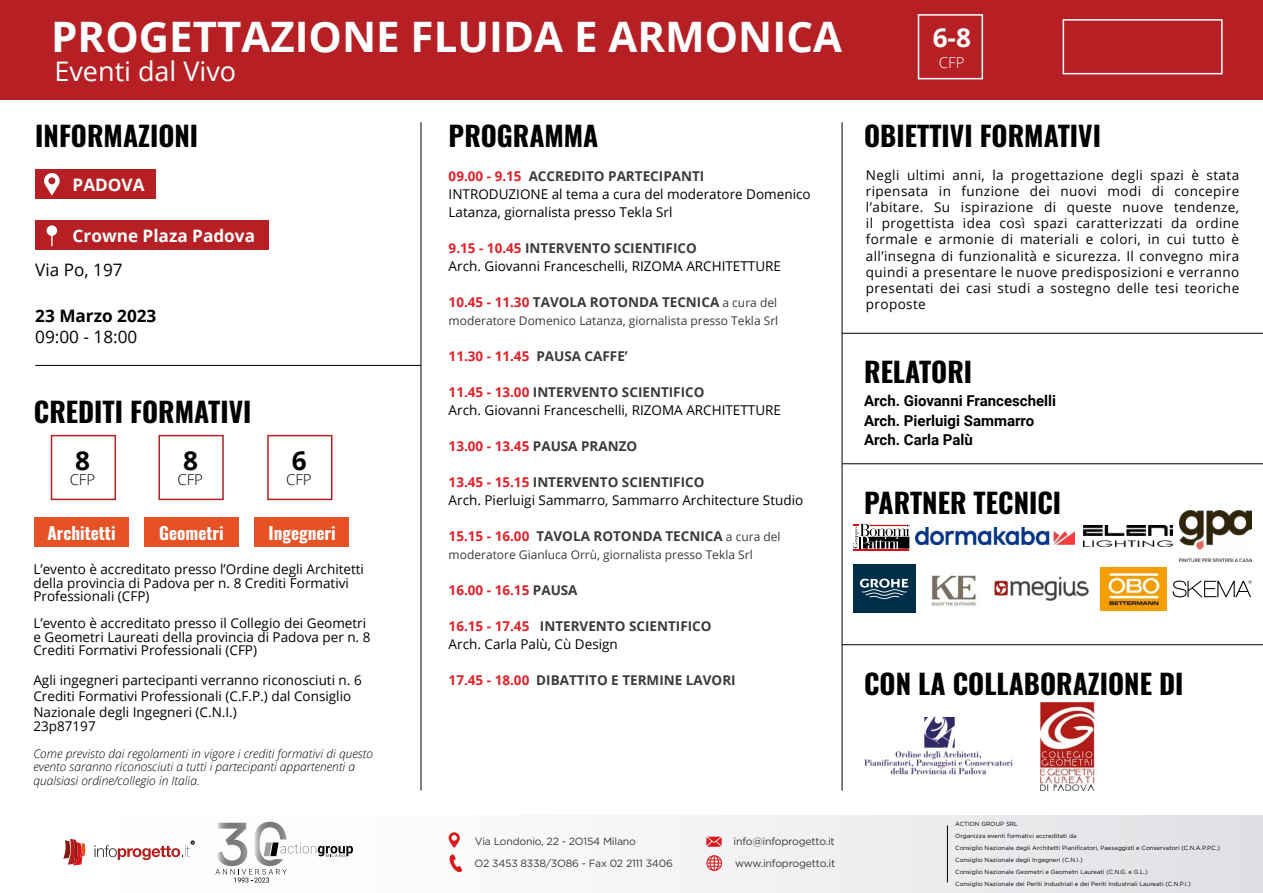
<style>
.page{position:relative;width:1263px;height:893px;background:#fff}
.page>*{position:absolute;margin:0;border:0;box-sizing:border-box;transform-origin:0 0}
.t1{font:700 42px "Open Sans";color:#fff}
.t2{font:700 27.6px "Oswald";color:#000}
.t3{font:27px "Open Sans";color:#fff}
.t4{font:700 26.1px "Open Sans";color:#000}
.t5{font:700 26.1px "Open Sans";color:#fff}
.t6{font:700 17.1px "Oswald";color:#fff}
.t7{font:700 17.1px "Open Sans";color:#fff}
.t8{font:17.1px "Open Sans";color:#000}
.t9{font:700 17.1px "Open Sans";color:#000}
.t10{font:700 15px/19.5px "Roboto";color:#000}
.t11{font:300 15px "Open Sans";color:#000}
.t12{font:300 15px "Open Sans";color:#fff}
.t13{font:13.5px/16.2px "Open Sans";color:#000}
.t14{font:700 13.5px "Open Sans";color:#3a3a39}
.t15{font:700 13.5px "Open Sans";color:#e12027}
.t16{font:italic 300 12px/13.5px "Open Sans";color:#000}
.t17{font:12px "Open Sans";color:#3a3a39}
.t18{font:10.5px "Gotham";letter-spacing:-.02em;color:#3b3838}
.t19{font:6px/12px "Gotham";color:#000}
.s1{font-weight:700;color:#e12027}
.s2{font-weight:700;color:#3a3a39}
.s3{color:#e12027}
.s4{font-weight:400;font-size:12px}
.s5{color:#3a3a39}
</style>
<div class="page">
<div style="left:0;top:815px;width:1263px;height:78px;background:linear-gradient(to right,#fff,#e3e3e7)"></div>
<svg style="left:63px;top:839px;width:24px;height:26px"></svg>
<svg style="left:95px;top:841px;width:99px;height:19px"></svg>
<svg style="left:449px;top:854px;width:13px;height:18px"></svg>
<svg style="left:706px;top:855px;width:16px;height:16px"></svg>
<svg style="left:706px;top:837px;width:16px;height:10px"></svg>
<svg style="left:449px;top:832px;width:11px;height:16px"></svg>
<hr style="left:947px;top:825px;width:1px;height:57px;background:#000">
<div style="left:0;top:0;width:1263px;height:99px;background:#b62025"></div>
<hr style="left:421px;top:122px;width:1px;height:669px;background:#000">
<hr style="left:842px;top:122px;width:1px;height:669px;background:#000">
<div style="left:35px;top:169px;width:121px;height:30px;background:#b62025"></div>
<div style="left:35px;top:220px;width:234px;height:30px;background:#b62025"></div>
<div style="left:34px;top:517px;width:95px;height:30px;background:#e65225"></div>
<div style="left:144px;top:517px;width:95px;height:30px;background:#e65225"></div>
<div style="left:254px;top:517px;width:95px;height:30px;background:#e65225"></div>
<svg style="left:44px;top:173px;width:16px;height:23px"></svg>
<div style="left:47px;top:225px;width:10px;height:11px;background:#fff;border-radius:5px"></div>
<div style="left:51px;top:435px;width:65px;height:65px;border:2px solid #b62025"></div>
<div style="left:158px;top:435px;width:66px;height:65px;border:2px solid #b62025"></div>
<div style="left:267px;top:435px;width:65px;height:65px;border:2px solid #b62025"></div>
<hr style="left:35px;top:365px;width:386px;height:1px;background:#000">
<hr style="left:842px;top:333px;width:421px;height:1px;background:#000">
<hr style="left:842px;top:463px;width:421px;height:1px;background:#000">
<hr style="left:842px;top:644px;width:421px;height:1px;background:#000">
<div style="left:918px;top:14px;width:65px;height:65px;border:2px solid #fff"></div>
<div style="left:1062px;top:19px;width:160px;height:55px;border:2px solid #fff"></div>
<svg style="left:215px;top:822px;width:138px;height:60px"></svg>
<img style="left:915px;top:528px;width:160px;height:16px">
<div style="left:852px;top:565px;width:63px;height:48px;background:#002d47"></div>
<svg style="left:860px;top:579px;width:48px;height:20px"></svg>
<img style="left:931px;top:575px;width:45px;height:31px">
<img style="left:994px;top:576px;width:95px;height:25px">
<img style="left:1101px;top:568px;width:65px;height:42px">
<svg style="left:1173px;top:580px;width:78px;height:17px"></svg>
<img style="left:864px;top:718px;width:149px;height:58px">
<img style="left:1040px;top:703px;width:56px;height:88px">
<svg style="left:853px;top:524px;width:57px;height:27px"></svg>
<img style="left:1179px;top:510px;width:72px;height:51px">
<img style="left:1083px;top:525px;width:90px;height:22px">
<h1 class="t1" style="left:51px;top:7px;width:792px">PROGETTAZIONE FLUIDA E ARMONICA</h1>
<h3 class="t3" style="left:54px;top:53px;width:183px">Eventi dal Vivo</h3>
<h3 class="t5" style="left:933px;top:19px;width:40px">6-8</h3>
<p class="t12" style="left:939px;top:52px;width:27px">CFP</p>
<h2 class="t2" style="left:35px;top:122px;width:164px">INFORMAZIONI</h2>
<h2 class="t2" style="left:449px;top:122px;width:151px">PROGRAMMA</h2>
<h2 class="t2" style="left:864px;top:122px;width:238px">OBIETTIVI FORMATIVI</h2>
<p class="t7" style="left:73px;top:173px;width:74px">PADOVA</p>
<p class="t7" style="left:73px;top:224px;width:184px">Crowne Plaza Padova</p>
<p class="t8" style="left:35px;top:258px;width:89px">Via Po, 197</p>
<p class="t9" style="left:35px;top:304px;width:123px">23 Marzo 2023</p>
<p class="t8" style="left:35px;top:325px;width:104px">09:00 - 18:00</p>
<h2 class="t2" style="left:34px;top:397px;width:219px">CREDITI FORMATIVI</h2>
<h3 class="t4" style="left:75px;top:442px;width:16px">8</h3>
<h3 class="t4" style="left:183px;top:442px;width:16px">8</h3>
<h3 class="t4" style="left:292px;top:442px;width:16px">6</h3>
<p class="t11" style="left:70px;top:469px;width:27px">CFP</p>
<p class="t11" style="left:177px;top:469px;width:27px">CFP</p>
<p class="t11" style="left:286px;top:469px;width:27px">CFP</p>
<p class="t6" style="left:47px;top:524px;width:70px">Architetti</p>
<p class="t6" style="left:159px;top:524px;width:66px">Geometri</p>
<p class="t6" style="left:269px;top:524px;width:69px">Ingegneri</p>
<p class="t13" style="left:33px;top:562px;width:332px;line-height:13.5px">L’evento è accreditato presso l’Ordine degli Architetti della provincia di Padova per n. 8 Crediti Formativi<br>Professionali (CFP)</p>
<p class="t13" style="left:33px;top:616px;width:339px;line-height:13.5px">L’evento è accreditato presso il Collegio dei Geometri e Geometri Laureati della provincia di Padova per n. 8<br>Crediti Formativi Professionali (CFP)</p>
<p class="t13" style="left:33px;top:671px;width:330px">Agli ingegneri partecipanti verranno riconosciuti n. 6<br>Crediti Formativi Professionali (C.F.P.) dal Consiglio<br>Nazionale degli Ingegneri (C.N.I.)</p>
<p class="t13" style="left:33px;top:717px;width:64px">23p87197</p>
<p class="t16" style="left:33px;top:746px;width:341px">Come previsto dai regolamenti in vigore i crediti formativi di questo evento saranno riconosciuti a tutti i partecipanti appartenenti a qualsiasi ordine/collegio in Italia.</p>
<p class="t13" style="left:449px;top:167px;width:363px;line-height:18px"><span class="s1">09.00 - 9.15</span> <span class="s2">ACCREDITO PARTECIPANTI<br></span>INTRODUZIONE al tema a cura del moderatore Domenico<br>Latanza, giornalista presso Tekla Srl</p>
<p class="t13" style="left:449px;top:239px;width:334px;line-height:18px"><span class="s1">9.15 - 10.45</span> <span class="s2">INTERVENTO SCIENTIFICO<br></span>Arch. Giovanni Franceschelli, RIZOMA ARCHITETTURE</p>
<p class="t14" style="left:449px;top:293px;width:330px"><span class="s3">10.45 - 11.30</span> TAVOLA ROTONDA TECNICA <span class="s4">a cura del</span></p>
<p class="t17" style="left:449px;top:313px;width:331px">moderatore Domenico Latanza, giornalista presso Tekla Srl</p>
<p class="t15" style="left:449px;top:347px;width:181px">11.30 - 11.45 <span class="s5">PAUSA CAFFE’</span></p>
<p class="t13" style="left:449px;top:383px;width:334px;line-height:18px"><span class="s1">11.45 - 13.00</span> <span class="s2">INTERVENTO SCIENTIFICO<br></span>Arch. Giovanni Franceschelli, RIZOMA ARCHITETTURE</p>
<p class="t15" style="left:449px;top:437px;width:190px">13.00 - 13.45 <span class="s5">PAUSA PRANZO</span></p>
<p class="t13" style="left:449px;top:473px;width:356px;line-height:18px"><span class="s1">13.45 - 15.15</span> <span class="s2">INTERVENTO SCIENTIFICO<br></span>Arch. Pierluigi Sammarro, Sammarro Architecture Studio</p>
<p class="t14" style="left:449px;top:527px;width:333px"><span class="s3">15.15 - 16.00</span> TAVOLA ROTONDA TECNICA <span class="s4">a cura del</span></p>
<p class="t17" style="left:449px;top:547px;width:306px">moderatore Gianluca Orrù, giornalista presso Tekla Srl</p>
<p class="t15" style="left:449px;top:581px;width:130px">16.00 - 16.15 <span class="s5">PAUSA</span></p>
<p class="t13" style="left:449px;top:617px;width:264px;line-height:18px"><span class="s1">16.15 - 17.45</span> <span class="s2">INTERVENTO SCIENTIFICO<br></span>Arch. Carla Palù, Cù Design</p>
<p class="t14" style="left:449px;top:671px;width:289px"><span class="s3">17.45 - 18.00</span> DIBATTITO E TERMINE LAVORI</p>
<p class="t13" style="left:866px;top:166px;width:375px;text-align:justify">Negli ultimi anni, la progettazione degli spazi è stata ripensata in funzione dei nuovi modi di concepire l’abitare. Su ispirazione di queste nuove tendenze, il progettista idea così spazi caratterizzati da ordine formale e armonie di materiali e colori, in cui tutto è all’insegna di funzionalità e sicurezza. Il convegno mira quindi a presentare le nuove predisposizioni e verranno presentati dei casi studi a sostegno delle tesi teoriche proposte</p>
<h2 class="t2" style="left:864px;top:357px;width:109px">RELATORI</h2>
<p class="t10" style="left:864px;top:391px;width:193px">Arch. Giovanni Franceschelli<br>Arch. Pierluigi Sammarro<br>Arch. Carla Palù</p>
<h2 class="t2" style="left:864px;top:488px;width:199px">PARTNER TECNICI</h2>
<h2 class="t2" style="left:864px;top:669px;width:321px">CON LA COLLABORAZIONE DI</h2>
<p class="t18" style="left:475px;top:834px;width:163px">Via Londonio, 22 - 2O154 Milano</p>
<p class="t18" style="left:734px;top:835px;width:103px">info@infoprogetto.it</p>
<p class="t18" style="left:474px;top:857px;width:200px">O2 3453 8338/3O86 - Fax 02 2111 3406</p>
<p class="t18" style="left:735px;top:856px;width:102px">www.infoprogetto.it</p>
<p class="t19" style="left:955px;top:817px;width:266px">ACTION GROUP SRL<br>Organizza eventi formativi accreditati da<br>Consiglio Nazionale degli Architetti Pianificatori, Paesaggisti e Conservatori (C.N.A.P.P.C.)<br>Consiglio Nazionale degli Ingegneri (C.N.I.)<br>Consiglio Nazionale Geometri e Geometri Laureati (C.N.G. e G.L.)<br>Consiglio Nazionale dei Periti Industriali e dei Periti Industriali Laureati (C.N.P.I.)</p>
</div>
